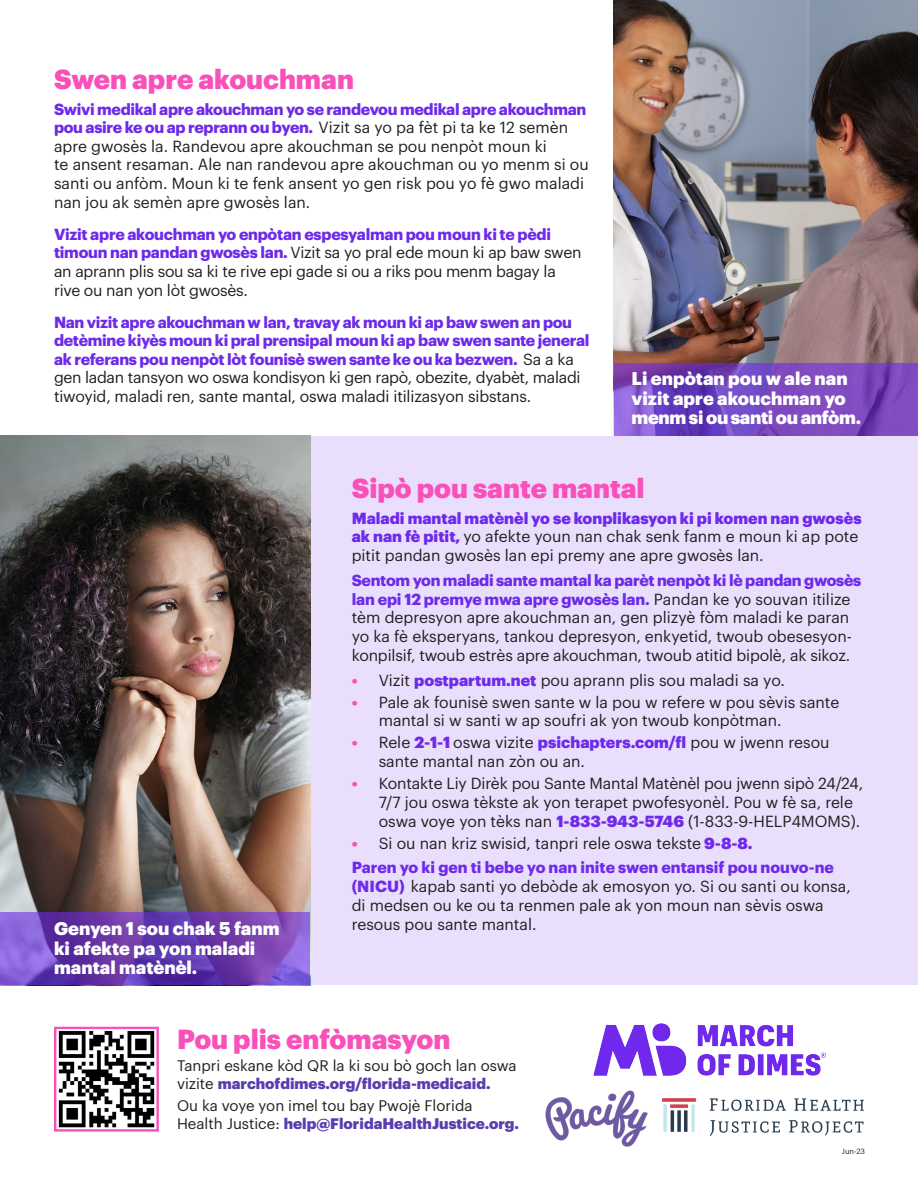
<style>
.page{position:relative;width:918px;height:1188px;background:#fff}
.page>*{position:absolute;margin:0;border:0;box-sizing:border-box;transform-origin:0 0}
.t1{font:900 27px "Graphik";color:#fa50b9}
.t2{font:900 18px/19.5px "Graphik";color:#fff}
.t3{font:15.75px/18.8px "Graphik";color:#231f20}
.t4{font:700 15.75px/18.6px "Graphik";letter-spacing:-.02em;color:#6e2aeb}
.t5{font:15px/18px "Graphik";color:#231f20}
.t6{font:7.5px "Graphik";color:#231f20}
.s1{font-weight:400;color:#231f20}
.s2{font-weight:700;color:#6e2aeb}
.s3{font-weight:900;color:#6e2aeb}
.s4{font-weight:900;color:#fa50b9}
.s5{font-weight:900;color:#5a3eb0}
</style>
<div class="page">
<div style="left:0;top:436px;width:918px;height:549px;background:#e9dffc"></div>
<img style="left:614px;top:0;width:304px;height:363px">
<svg style="left:614px;top:363px;width:304px;height:73px;background:#7747be"></svg>
<img style="left:662px;top:1098px;width:202px;height:38px">
<img style="left:545px;top:1090px;width:102px;height:56px">
<img style="left:593px;top:1024px;width:233px;height:52px">
<img style="left:58px;top:1031px;width:97px;height:97px">
<div style="left:54px;top:1027px;width:105px;height:105px;border:2px solid #fa50b9"></div>
<img style="left:0;top:436px;width:310px;height:476px">
<svg style="left:0;top:912px;width:310px;height:73px;background:#6e42b4"></svg>
<p class="t1" style="left:54px;top:59px;width:302px">Swen apre akouchman</p>
<p class="t4" style="left:54px;top:98px;width:534px">Swivi medikal apre akouchman yo se randevou medikal apre akouchman pou asire ke ou ap reprann ou byen. <span class="s1">Vizit sa yo pa fèt pi ta ke 12 semèn</span></p>
<p class="t3" style="left:54px;top:136px;width:494px">apre gwosès la. Randevou apre akouchman se pou nenpòt moun ki</p>
<p class="t3" style="left:54px;top:154px;width:536px">te ansent resaman. Ale nan randevou apre akouchman ou yo menm si ou santi ou anfòm. Moun ki te fenk ansent yo gen risk pou yo fè gwo maladi nan jou ak semèn apre gwosès lan.</p>
<p class="t3" style="left:54px;top:223px;width:529px"><span class="s2">Vizit apre akouchman yo enpòtan espesyalman pou moun ki te pèdi timoun nan pandan gwosès lan.</span> Vizit sa yo pral ede moun ki ap baw swen an aprann plis sou sa ki te rive epi gade si ou a riks pou menm bagay la</p>
<p class="t3" style="left:54px;top:279px;width:196px">rive ou nan yon lòt gwosès.</p>
<p class="t4" style="left:54px;top:311px;width:537px">Nan vizit apre akouchman w lan, travay ak moun ki ap baw swen an pou detèmine kiyès moun ki pral prensipal moun ki ap baw swen sante jeneral ak referans pou nenpòt lòt founisè swen sante ke ou ka bezwen. <span class="s1">Sa a ka gen ladan tansyon wo oswa kondisyon ki gen rapò, obezite, dyabèt, maladi tiwoyid, maladi ren, sante mantal, oswa maladi itilizasyon sibstans.</span></p>
<p class="t2" style="left:632px;top:367px;width:231px">Li enpòtan pou w ale nan vizit apre akouchman yo menm si ou santi ou anfòm.</p>
<p class="t1" style="left:352px;top:467px;width:294px">Sipò pou sante mantal</p>
<p class="t3" style="left:352px;top:507px;width:511px"><span class="s3">Maladi mantal matènèl yo se konplikasyon ki pi komen nan gwosès ak nan fè pitit,</span> yo afekte youn nan chak senk fanm e moun ki ap pote pitit pandan gwosès lan epi premy ane apre gwosès lan.</p>
<p class="t3" style="left:352px;top:570px;width:511px"><span class="s2">Sentom yon maladi sante mantal ka parèt nenpòt ki lè pandan gwosès lan epi 12 premye mwa apre gwosès lan.</span> Pandan ke yo souvan itilize tèm depresyon apre akouchman an, gen plizyè fòm maladi ke paran yo ka fè eksperyans, tankou depresyon, enkyetid, twoub obesesyon&shy;konpilsif, twoub estrès apre akouchman, twoub atitid bipolè, ak sikoz.</p>
<p class="t3" style="left:352px;top:669px;width:435px"><span class="s4">•</span> Vizit <span class="s3">postpartum.net</span> pou aprann plis sou maladi sa yo.</p>
<p class="t3" style="left:379px;top:691px;width:462px;text-indent:-27px"><span class="s4">•</span> Pale ak founisè swen sante w la pou w refere w pou sèvis sante mantal si w santi w ap soufri ak yon twoub konpòtman.</p>
<p class="t3" style="left:379px;top:732px;width:452px;text-indent:-27px"><span class="s4">•</span> Rele <span class="s3">2-1-1</span> oswa vizite <span class="s3">psichapters.com/fl</span> pou w jwenn resou sante mantal nan zòn ou an.</p>
<p class="t3" style="left:379px;top:773px;width:486px;text-indent:-27px"><span class="s4">•</span> Kontakte Liy Dirèk pou Sante Mantal Matènèl pou jwenn sipò 24/24,<br>7/7 jou oswa tèkste ak yon terapet pwofesyonèl. Pou w fè sa, rele oswa voye yon tèks nan <span class="s3">1-833-943-5746</span> (1-833-9-HELP4MOMS).</p>
<p class="t3" style="left:352px;top:832px;width:402px"><span class="s4">•</span> Si ou nan kriz swisid, tanpri rele oswa tekste <span class="s3">9-8-8.</span></p>
<p class="t3" style="left:352px;top:857px;width:501px"><span class="s2">Paren yo ki gen ti bebe yo nan inite swen entansif pou nouvo-ne (NICU)</span> kapab santi yo debòde ak emosyon yo. Si ou santi ou konsa, di medsen ou ke ou ta renmen pale ak yon moun nan sèvis oswa</p>
<p class="t2" style="left:54px;top:917px;width:227px">Genyen 1 sou chak 5 fanm</p>
<p class="t3" style="left:352px;top:913px;width:186px">resous pou sante mantal.</p>
<p class="t2" style="left:54px;top:937px;width:203px">ki afekte pa yon maladi mantal matènèl.</p>
<p class="t1" style="left:177px;top:1018px;width:275px">Pou plis enfòmasyon</p>
<p class="t5" style="left:177px;top:1055px;width:341px">Tanpri eskane kòd QR la ki sou bò goch lan oswa vizite <span class="s5">marchofdimes.org/florida-medicaid.</span></p>
<p class="t5" style="left:177px;top:1096px;width:344px">Ou ka voye yon imel tou bay Pwojè Florida<br>Health Justice: <span class="s5">help@FloridaHealthJustice.org.</span></p>
<p class="t6" style="left:842px;top:1146px;width:25px">Jun-23</p>
</div>
